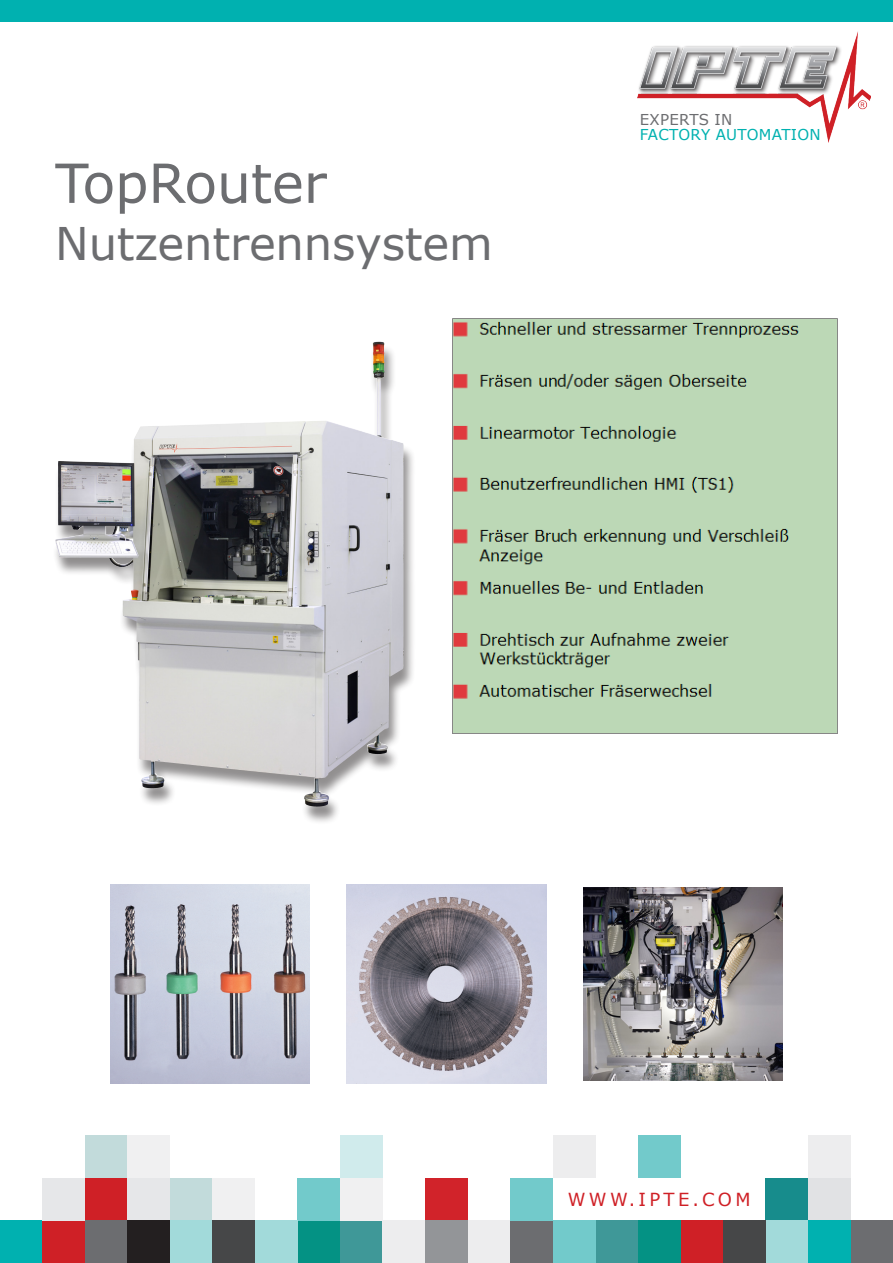
<style>
.page{position:relative;width:893px;height:1263px;background:#fff}
.page>*{position:absolute;margin:0;border:0;box-sizing:border-box;transform-origin:0 0}
.A_Experts_in_factory{font:54px "Verdana";letter-spacing:-.005em;color:#6c6d70}
.A_Experts_in_factory-2{font:45px "Verdana";letter-spacing:-.005em;color:#6c6d70}
.t1{font:18px "Verdana";letter-spacing:.185em;color:#cf2026}
.t2{font:15px "Verdana";letter-spacing:.02em;color:#00b1b0}
.t3{font:15px "Verdana";letter-spacing:.02em;color:#6c6d70}
</style>
<div class="page">
<div style="left:340px;top:1220px;width:43px;height:43px;background:#3f9898"></div>
<div style="left:298px;top:1220px;width:42px;height:43px;background:#049284"></div>
<div style="left:85px;top:1178px;width:43px;height:42px;background:#cf2026"></div>
<div style="left:128px;top:1178px;width:42px;height:42px;background:#e6e7e9"></div>
<div style="left:425px;top:1178px;width:43px;height:42px;background:#d1232a"></div>
<div style="left:170px;top:1178px;width:43px;height:42px;background:#c2dbdb"></div>
<div style="left:213px;top:1178px;width:42px;height:42px;background:#f0f0f1"></div>
<div style="left:85px;top:1135px;width:43px;height:43px;background:#c2dbdb"></div>
<div style="left:128px;top:1135px;width:42px;height:43px;background:#f0f0f1"></div>
<div style="left:298px;top:1178px;width:42px;height:42px;background:#72cacb"></div>
<div style="left:340px;top:1178px;width:43px;height:42px;background:#f0f0f1"></div>
<div style="left:808px;top:1178px;width:42px;height:42px;background:#e1e2e4"></div>
<div style="left:765px;top:1178px;width:43px;height:42px;background:#178c8c"></div>
<div style="left:553px;top:1135px;width:42px;height:43px;background:#ededee"></div>
<div style="left:638px;top:1135px;width:42px;height:43px;background:#72cacb"></div>
<div style="left:340px;top:1135px;width:43px;height:43px;background:#d0ebec"></div>
<div style="left:0;top:1220px;width:43px;height:43px;background:#00b1b0"></div>
<div style="left:43px;top:1220px;width:42px;height:43px;background:#cf2026"></div>
<div style="left:85px;top:1220px;width:43px;height:43px;background:#6c6d70"></div>
<div style="left:128px;top:1220px;width:42px;height:43px;background:#231f20"></div>
<div style="left:170px;top:1220px;width:43px;height:43px;background:#a2dada"></div>
<div style="left:213px;top:1220px;width:42px;height:43px;background:#464748"></div>
<div style="left:255px;top:1220px;width:43px;height:43px;background:#a2dada"></div>
<div style="left:383px;top:1220px;width:42px;height:43px;background:#ededee"></div>
<div style="left:425px;top:1220px;width:43px;height:43px;background:#939598"></div>
<div style="left:468px;top:1220px;width:42px;height:43px;background:#ededee"></div>
<div style="left:510px;top:1220px;width:43px;height:43px;background:#6c6d70"></div>
<div style="left:850px;top:1220px;width:43px;height:43px;background:#6c6d70"></div>
<div style="left:808px;top:1220px;width:42px;height:43px;background:#00b1b0"></div>
<div style="left:765px;top:1220px;width:43px;height:43px;background:#a2dada"></div>
<div style="left:723px;top:1220px;width:42px;height:43px;background:#464748"></div>
<div style="left:680px;top:1220px;width:43px;height:43px;background:#cf2026"></div>
<div style="left:638px;top:1220px;width:42px;height:43px;background:#049284"></div>
<div style="left:595px;top:1220px;width:43px;height:43px;background:#3f9898"></div>
<div style="left:553px;top:1220px;width:42px;height:43px;background:#72cacb"></div>
<div style="left:43px;top:1178px;width:42px;height:42px;background:#e6e7e9"></div>
<div style="left:808px;top:1135px;width:42px;height:43px;background:#ededee"></div>
<div style="left:510px;top:1178px;width:43px;height:42px;background:#72cacb"></div>
<img style="left:638px;top:31px;width:232px;height:112px">
<div style="left:0;top:0;width:893px;height:21px;background:#00b1b0"></div>
<div style="left:52px;top:344px;width:364px;height:481px;background:#231f20;opacity:.5"></div>
<img style="left:359px;top:342px;width:19px;height:94px">
<img style="left:347px;top:884px;width:199px;height:199px">
<img style="left:111px;top:884px;width:199px;height:199px">
<img style="left:583px;top:887px;width:199px;height:194px">
<img style="left:452px;top:319px;width:386px;height:415px">
<p class="A_Experts_in_factory" style="left:55px;top:146px;width:273px">TopRouter</p>
<p class="A_Experts_in_factory-2" style="left:55px;top:212px;width:439px">Nutzentrennsystem</p>
<p class="t3" style="left:640px;top:109px;width:94px">EXPERTS IN</p>
<p class="t2" style="left:640px;top:124px;width:183px">FACTORY AUTOMATION</p>
<p class="t1" style="left:568px;top:1187px;width:184px">WWW.IPTE.COM</p>
</div>
